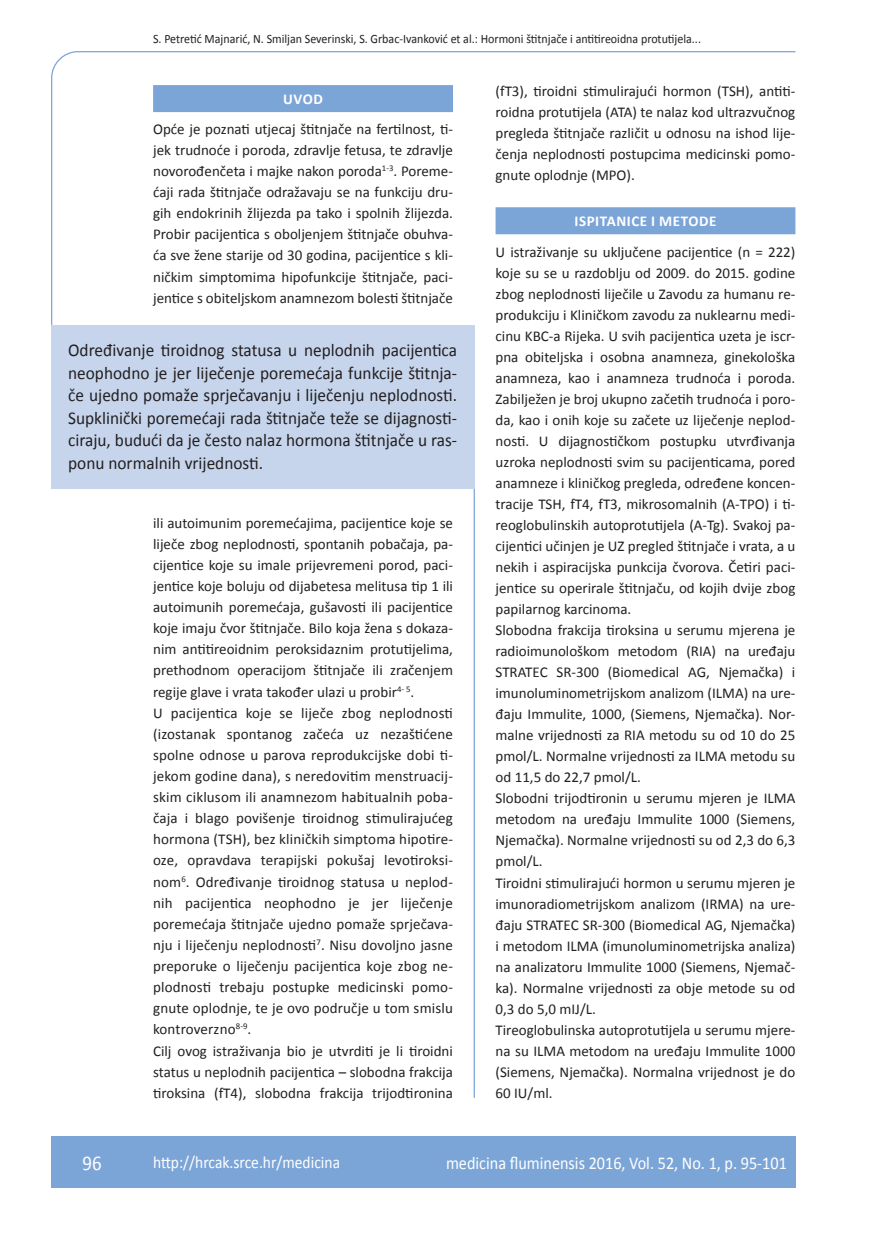
<style>
.page{position:relative;width:872px;height:1234px;background:#fff}
.page>*{position:absolute;margin:0;border:0;box-sizing:border-box;transform-origin:0 0}
.t1{font:21px "Calibri";color:#fff;scale:.9 1}
.t2{font:18px/22.5px "Calibri";color:#231f20;text-align:justify;scale:.96 1}
.t3{font:18px "Calibri";color:#fff;scale:.9 1}
.t4{font:17.25px "Calibri";color:#fff;scale:.9 1}
.t5{font:15px/21px "Calibri";color:#231f20;text-align:justify}
.t6{font:700 15px "Calibri";letter-spacing:.04em;color:#fff}
.t7{font:12.75px "Calibri";color:#231f20;scale:.94 1}
</style>
<div class="page">
<svg style="left:51px;top:51px;width:745px;height:274px"></svg>
<hr style="left:473px;top:325px;width:2px;height:772px;background:#7ca5d7">
<div style="left:51px;top:1135px;width:744px;height:51px;background:#7ca5d7"></div>
<div style="left:153px;top:85px;width:300px;height:27px;background:#7ca5d7"></div>
<div style="left:495px;top:207px;width:300px;height:27px;background:#7ca5d7"></div>
<div style="left:51px;top:325px;width:423px;height:164px;background:#c6d5ec"></div>
<p class="t7" style="left:153px;top:30px;width:584px">S. Petretić Majnarić, N. Smiljan Severinski, S. Grbac-Ivanković et al.: Hormoni štitnjače i antitireoidna protutijela...</p>
<p class="t6" style="left:283px;top:90px;width:41px">UVOD</p>
<p class="t5" style="left:153px;top:118px;width:301px">Opće je poznati utjecaj štitnjače na fertilnost, ti&shy;jek trudnoće i poroda, zdravlje fetusa, te zdravlje novorođenčeta i majke nakon poroda<sup>1-3</sup>. Poreme&shy;ćaji rada štitnjače odražavaju se na funkciju dru&shy;gih endokrinih žlijezda pa tako i spolnih žlijezda.<br>Probir pacijentica s oboljenjem štitnjače obuhva&shy;ća sve žene starije od 30 godina, pacijentice s kli&shy;ničkim simptomima hipofunkcije štitnjače, paci&shy;jentice s obiteljskom anamnezom bolesti štitnjače</p>
<p class="t2" style="left:68px;top:338px;width:406px">Određivanje tiroidnog statusa u neplodnih pacijentica neophodno je jer liječenje poremećaja funkcije štitnja&shy;če ujedno pomaže sprječavanju i liječenju neplodnosti.<br>Supklinički poremećaji rada štitnjače teže se dijagnosti&shy;ciraju, budući da je često nalaz hormona štitnjače u ras&shy;ponu normalnih vrijednosti.</p>
<p class="t5" style="left:153px;top:511px;width:301px;text-align:left">ili autoimunim poremećajima, pacijentice koje se liječe zbog neplodnosti, spontanih pobačaja, pa&shy;cijentice koje su imale prijevremeni porod, paci&shy;jentice koje boluju od dijabetesa melitusa tip 1 ili autoimunih poremećaja, gušavosti ili pacijentice koje imaju čvor štitnjače. Bilo koja žena s dokaza&shy;nim antitireoidnim peroksidaznim protutijelima, prethodnom operacijom štitnjače ili zračenjem regije glave i vrata također ulazi u probir<sup>4-</sup> <sup>5</sup>.<br>U pacijentica koje se liječe zbog neplodnosti (izostanak spontanog začeća uz nezaštićene spolne odnose u parova reprodukcijske dobi ti&shy;jekom godine dana), s neredovitim menstruacij&shy;skim ciklusom ili anamnezom habitualnih poba&shy;čaja i blago povišenje tiroidnog stimulirajućeg hormona (TSH), bez kliničkih simptoma hipotire&shy;oze, opravdava terapijski pokušaj levotiroksi&shy;nom<sup>6</sup>. Određivanje tiroidnog statusa u neplod&shy;nih pacijentica neophodno je jer liječenje poremećaja štitnjače ujedno pomaže sprječava&shy;nju i liječenju neplodnosti<sup>7</sup>. Nisu dovoljno jasne preporuke o liječenju pacijentica koje zbog ne&shy;plodnosti trebaju postupke medicinski pomo&shy;gnute oplodnje, te je ovo područje u tom smislu kontroverzno<sup>8-9</sup>.<br>Cilj ovog istraživanja bio je utvrditi je li tiroidni status u neplodnih pacijentica – slobodna frakcija tiroksina (fT4), slobodna frakcija trijodtironina</p>
<p class="t5" style="left:495px;top:80px;width:301px">(fT3), tiroidni stimulirajući hormon (TSH), antiti&shy;roidna protutijela (ATA) te nalaz kod ultrazvučnog pregleda štitnjače različit u odnosu na ishod lije&shy;čenja neplodnosti postupcima medicinski pomo&shy;gnute oplodnje (MPO).</p>
<p class="t6" style="left:574px;top:212px;width:144px">ISPITANICE I METODE</p>
<p class="t5" style="left:495px;top:240px;width:301px;text-align:left">U istraživanje su uključene pacijentice (n = 222) koje su se u razdoblju od 2009. do 2015. godine zbog neplodnosti liječile u Zavodu za humanu re&shy;produkciju i Kliničkom zavodu za nuklearnu medi&shy;cinu KBC-a Rijeka. U svih pacijentica uzeta je iscr&shy;pna obiteljska i osobna anamneza, ginekološka anamneza, kao i anamneza trudnoća i poroda.<br>Zabilježen je broj ukupno začetih trudnoća i poro&shy;da, kao i onih koje su začete uz liječenje neplod&shy;nosti. U dijagnostičkom postupku utvrđivanja uzroka neplodnosti svim su pacijenticama, pored anamneze i kliničkog pregleda, određene koncen&shy;tracije TSH, fT4, fT3, mikrosomalnih (A-TPO) i ti&shy;reoglobulinskih autoprotutijela (A-Tg). Svakoj pa&shy;cijentici učinjen je UZ pregled štitnjače i vrata, a u nekih i aspiracijska punkcija čvorova. Četiri paci&shy;jentice su operirale štitnjaču, od kojih dvije zbog papilarnog karcinoma.<br>Slobodna frakcija tiroksina u serumu mjerena je radioimunološkom metodom (RIA) na uređaju STRATEC SR-300 (Biomedical AG, Njemačka) i imunoluminometrijskom analizom (ILMA) na ure&shy;đaju Immulite, 1000, (Siemens, Njemačka). Nor&shy;malne vrijednosti za RIA metodu su od 10 do 25 pmol/L. Normalne vrijednosti za ILMA metodu su od 11,5 do 22,7 pmol/L.<br>Slobodni trijodtironin u serumu mjeren je ILMA metodom na uređaju Immulite 1000 (Siemens, Njemačka). Normalne vrijednosti su od 2,3 do 6,3 pmol/L.<br>Tiroidni stimulirajući hormon u serumu mjeren je imunoradiometrijskom analizom (IRMA) na ure&shy;đaju STRATEC SR-300 (Biomedical AG, Njemačka) i metodom ILMA (imunoluminometrijska analiza) na analizatoru Immulite 1000 (Siemens, Njemač&shy;ka). Normalne vrijednosti za obje metode su od 0,3 do 5,0 mIJ/L.<br>Tireoglobulinska autoprotutijela u serumu mjere&shy;na su ILMA metodom na uređaju Immulite 1000 (Siemens, Njemačka). Normalna vrijednost je do 60 IU/ml.</p>
<h1 class="t1" style="left:82px;top:1149px;width:23px">96</h1>
<p class="t4" style="left:153px;top:1150px;width:209px">http://hrcak.srce.hr/medicina</p>
<p class="t3" style="left:446px;top:1151px;width:380px">medicina fluminensis 2016, Vol. 52, No. 1, p. 95-101</p>
</div>
